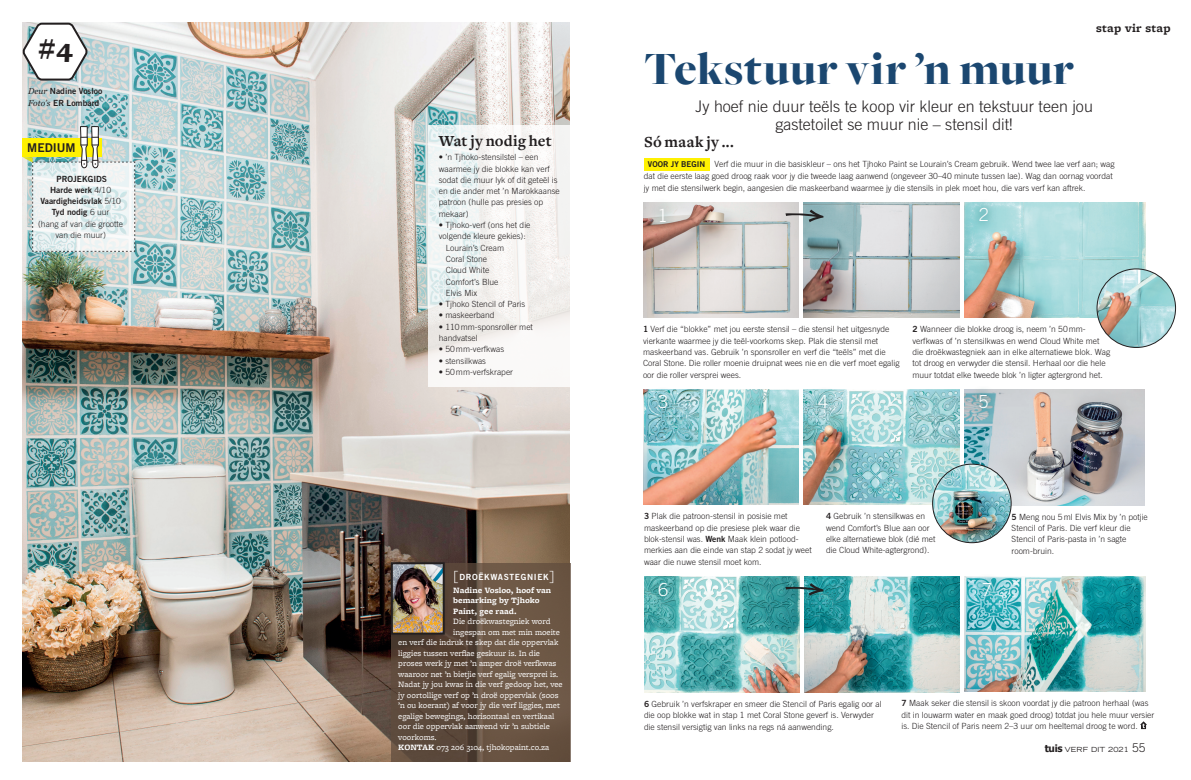
<style>
.page{position:relative;width:1191px;height:780px;background:#fff}
.page>*{position:absolute;margin:0;border:0;box-sizing:border-box;transform-origin:0 0}
.Headline{font:900 48px "Freight Big";letter-spacing:.005em;color:#1b4770}
.t1{font:900 27px "Freight Micro Pro";color:#231f20}
.t2{font:300 18px "Trade Gothic LT Std";color:#fff}
.Intro{font:300 16px/18px "Trade Gothic LT Std";color:#231f20;text-align:center}
.Subhead_FREIGHT_text{font:700 16px "Freight Text";letter-spacing:.01em;color:#231f20}
.t3{font:12.1px "Trade Gothic LT Std Bd 2";color:#231f20}
.Strapline{font:700 12px "Freight Micro Pro";letter-spacing:.02em;color:#231f20}
.t4{font:300 8.5px/11.3px "Trade Gothic LT Std";color:#231f20}
.Box_text{font:8.5px "Freight Micro Pro";color:#fff}
.captions{font:8.5px/11.3px "Trade Gothic LT Std Bd 2";color:#231f20}
.Box_text-2{font:700 8.5px/10.5px "Freight Micro Pro";color:#fff}
.brackets_subhead{font:8.5px "Trade Gothic LT Std Bd 2";letter-spacing:.075em;color:#fff}
.t5{font:8px "Trade Gothic LT Std Bd 2";color:#231f20}
.t6{font:expanded 7px "Trade Gothic LT Std";letter-spacing:.02em;color:#231f20}
.s1{font-family:"Georgia";font-style:italic}
.s2{font-family:"Trade Gothic LT Std";font-weight:300}
.s3{font-family:"Trade Gothic LT Std Bd 2";font-weight:400}
.s4{font-family:"Freight Text";font-size:14px}
.s5{font-weight:700}
.s6{font-family:"Tahoma";font-weight:700;font-stretch:normal;font-size:10px}
.s7{font-weight:300;font-stretch:normal;font-size:12px}
</style>
<div class="page">
<img style="left:23px;top:23px;width:547px;height:738px">
<img style="left:643px;top:202px;width:156px;height:116px">
<img style="left:643px;top:389px;width:156px;height:115px">
<img style="left:644px;top:577px;width:155px;height:115px">
<img style="left:804px;top:577px;width:155px;height:115px">
<img style="left:964px;top:202px;width:181px;height:116px">
<img style="left:964px;top:390px;width:180px;height:115px">
<img style="left:964px;top:576px;width:181px;height:115px">
<img style="left:804px;top:202px;width:155px;height:116px">
<img style="left:804px;top:389px;width:155px;height:115px">
<div style="left:650px;top:386px;width:26px;height:31px;background:#00696b;opacity:.75"></div>
<div style="left:649px;top:574px;width:27px;height:31px;background:#00696b;opacity:.75"></div>
<div style="left:970px;top:199px;width:26px;height:31px;background:#00696b;opacity:.75"></div>
<div style="left:810px;top:386px;width:26px;height:30px;background:#00696b;opacity:.75"></div>
<div style="left:970px;top:385px;width:27px;height:32px;background:#00696b;opacity:.75"></div>
<div style="left:974px;top:573px;width:26px;height:31px;background:#00696b;opacity:.75"></div>
<div style="left:22px;top:82px;width:86px;height:30px;background:#fff;opacity:.75"></div>
<svg style="left:1140px;top:721px;width:7px;height:8px"></svg>
<div style="left:644px;top:158px;width:65px;height:12px;background:#fff101"></div>
<svg style="left:785px;top:210px;width:38px;height:12px"></svg>
<svg style="left:785px;top:583px;width:38px;height:12px"></svg>
<img style="left:1097px;top:269px;width:78px;height:78px;border-radius:39px">
<div style="left:1096px;top:268px;width:80px;height:80px;border:1px solid #231f20;border-radius:50%"></div>
<img style="left:932px;top:464px;width:79px;height:78px;border-radius:39px">
<div style="left:932px;top:463px;width:79px;height:80px;border:1px solid #231f20;border-radius:50%"></div>
<div style="left:648px;top:197px;width:29px;height:37px;background:#00696b;opacity:.5"></div>
<svg style="left:22px;top:22px;width:67px;height:60px"></svg>
<svg style="left:23px;top:126px;width:112px;height:126px"></svg>
<svg style="left:428px;top:125px;width:142px;height:261px;fill:#f5f5f4"></svg>
<svg style="left:391px;top:563px;width:179px;height:198px;background:#645040"></svg>
<div style="left:387px;top:559px;width:61px;height:79px;background:#231f20;opacity:.25"></div>
<img style="left:394px;top:565px;width:48px;height:66px">
<div style="left:391px;top:562px;width:54px;height:72px;border:2px solid #231f20"></div>
<p class="t1" style="left:39px;top:29px;width:35px">#4</p>
<p class="captions" style="left:28px;top:86px;width:76px"><span class="s1">Deur</span> Nadine Vosloo<br><span class="s1">Foto’s</span> ER Lombard</p>
<p class="t3" style="left:27px;top:140px;width:50px">MEDIUM</p>
<p class="Subhead_FREIGHT_text" style="left:439px;top:132px;width:114px">Wat jy nodig het</p>
<p class="t4" style="left:439px;top:151px;width:122px">• ’n Tjhoko-stensilstel – een waarmee jy die blokke kan verf sodat die muur lyk of dit geteël is en die ander met ’n Marokkaanse patroon (hulle pas presies op mekaar)</p>
<p class="t4" style="left:439px;top:219px;width:93px">• Tjhoko-verf (ons het die volgende kleure gekies):</p>
<p class="t4" style="left:446px;top:242px;width:60px">Lourain’s Cream</p>
<p class="t4" style="left:446px;top:253px;width:43px">Coral Stone</p>
<p class="t4" style="left:446px;top:264px;width:45px">Cloud White</p>
<p class="t4" style="left:446px;top:276px;width:54px">Comfort’s Blue</p>
<p class="t4" style="left:446px;top:287px;width:33px">Elvis Mix</p>
<p class="t4" style="left:439px;top:298px;width:88px">• Tjhoko Stencil of Paris</p>
<p class="t4" style="left:439px;top:310px;width:57px">• maskeerband</p>
<p class="t4" style="left:439px;top:321px;width:96px">• 110mm-sponsroller met handvatsel</p>
<p class="t4" style="left:439px;top:343px;width:67px">• 50mm-verfkwas</p>
<p class="t4" style="left:439px;top:355px;width:49px">• stensilkwas</p>
<p class="t4" style="left:439px;top:366px;width:76px">• 50mm-verfskraper</p>
<p class="captions" style="left:57px;top:173px;width:52px">PROJEKGIDS</p>
<p class="captions" style="left:50px;top:184px;width:62px">Harde werk <span class="s2">4/10</span></p>
<p class="captions" style="left:40px;top:195px;width:82px">Vaardigheidsvlak <span class="s2">5/10</span></p>
<p class="t4" style="left:38px;top:207px;width:87px;text-align:center"><span class="s3">Tyd nodig</span> 6 uur<br>(hang af van die grootte van die muur)</p>
<p class="Headline" style="left:643px;top:43px;width:432px">Tekstuur vir ’n muur</p>
<p class="Strapline" style="left:1096px;top:20px;width:76px">stap vir stap</p>
<p class="Intro" style="left:695px;top:97px;width:399px">Jy hoef nie duur teëls te koop vir kleur en tekstuur teen jou gastetoilet se muur nie – stensil dit!</p>
<p class="Subhead_FREIGHT_text" style="left:644px;top:133px;width:91px">Só maak jy ...</p>
<p class="t4" style="left:643px;top:158px;width:472px;line-height:12px;text-indent:71px">Verf die muur in die basiskleur – ons het Tjhoko Paint se Lourain’s Cream gebruik. Wend twee lae verf aan; wag dat die eerste laag goed droog raak voor jy die tweede laag aanwend (ongeveer 30–40 minute tussen lae). Wag dan oornag voordat jy met die stensilwerk begin, aangesien die maskeerband waarmee jy die stensils in plek moet hou, die vars verf kan aftrek.</p>
<p class="t5" style="left:648px;top:159px;width:59px">VOOR JY BEGIN</p>
<p class="t2" style="left:657px;top:204px;width:12px">1</p>
<p class="t2" style="left:978px;top:204px;width:12px">2</p>
<p class="t4" style="left:643px;top:323px;width:258px"><span class="s3">1</span> Verf die “blokke” met jou eerste stensil – die stensil het uitgesnyde vierkante waarmee jy die teël-voorkoms skep. Plak die stensil met maskeerband vas. Gebruik ’n sponsroller en verf die “teëls” met die Coral Stone. Die roller moenie druipnat wees nie en die verf moet egalig oor die roller versprei wees.</p>
<p class="t4" style="left:912px;top:323px;width:199px"><span class="s3">2</span> Wanneer die blokke droog is, neem ’n 50mm&shy;verfkwas of ’n stensilkwas en wend Cloud White met die droëkwastegniek aan in elke alternatiewe blok. Wag tot droog en verwyder die stensil. Herhaal oor die hele muur totdat elke tweede blok ’n ligter agtergrond het.</p>
<p class="t2" style="left:658px;top:391px;width:12px">3</p>
<p class="t2" style="left:818px;top:391px;width:12px">4</p>
<p class="t2" style="left:978px;top:391px;width:12px">5</p>
<p class="t4" style="left:644px;top:510px;width:169px"><span class="s3">3</span> Plak die patroon-stensil in posisie met maskeerband op die presiese plek waar die blok-stensil was. <span class="s3">Wenk</span> Maak klein potlood&shy;merkies aan die einde van stap 2 sodat jy weet waar die nuwe stensil moet kom.</p>
<p class="t4" style="left:826px;top:510px;width:111px"><span class="s3">4</span> Gebruik ’n stensilkwas en wend Comfort’s Blue aan oor elke alternatiewe blok (dié met die Cloud White-agtergrond).</p>
<p class="t4" style="left:1011px;top:511px;width:138px"><span class="s3">5</span> Meng nou 5ml Elvis Mix by ’n potjie<br>Stencil of Paris. Die verf kleur die<br>Stencil of Paris-pasta in ’n sagte room-bruin.</p>
<p class="brackets_subhead" style="left:453px;top:571px;width:103px"><span class="s4">[</span>DROËKWASTEGNIEK<span class="s4">]</span></p>
<p class="Box_text-2" style="left:453px;top:584px;width:99px">Nadine Vosloo, hoof van bemarking by Tjhoko<br>Paint, gee raad.</p>
<p class="Box_text" style="left:453px;top:615px;width:99px">Die droëkwastegniek word</p>
<p class="Box_text" style="left:453px;top:626px;width:108px">ingespan om met min moeite</p>
<p class="Box_text" style="left:398px;top:636px;width:162px">en verf die indruk te skep dat die oppervlak</p>
<p class="Box_text" style="left:398px;top:647px;width:143px">liggies tussen verflae geskuur is. In die</p>
<p class="Box_text" style="left:398px;top:657px;width:160px">proses werk jy met ’n amper droë verfkwas</p>
<p class="Box_text" style="left:398px;top:668px;width:161px">waaroor net ’n bietjie verf egalig versprei is.</p>
<p class="Box_text" style="left:398px;top:678px;width:166px">Nadat jy jou kwas in die verf gedoop het, vee</p>
<p class="Box_text" style="left:398px;top:689px;width:162px">jy oortollige verf op ’n droë oppervlak (soos</p>
<p class="Box_text" style="left:398px;top:699px;width:163px">’n ou koerant) af voor jy die verf liggies, met</p>
<p class="Box_text" style="left:398px;top:710px;width:157px">egalige bewegings, horisontaal en vertikaal</p>
<p class="Box_text" style="left:398px;top:720px;width:153px">oor die oppervlak aanwend vir ’n subtiele</p>
<p class="Box_text" style="left:398px;top:731px;width:40px">voorkoms.</p>
<p class="Box_text" style="left:398px;top:741px;width:152px"><span class="s5">KONTAK</span> 073 206 3104, tjhokopaint.co.za</p>
<p class="t6" style="left:1044px;top:745px;width:102px"><span class="s6">tuis</span> VERF DIT 2021 <span class="s7">55</span></p>
<p class="t2" style="left:658px;top:579px;width:12px">6</p>
<p class="t2" style="left:982px;top:579px;width:12px">7</p>
<p class="t4" style="left:901px;top:697px;width:254px"><span class="s3">7</span> Maak seker die stensil is skoon voordat jy die patroon herhaal (was dit in louwarm water en maak goed droog) totdat jou hele muur versier is. Die Stencil of Paris neem 2–3 uur om heeltemal droog te word.</p>
<p class="t4" style="left:644px;top:698px;width:239px"><span class="s3">6</span> Gebruik ’n verfskraper en smeer die Stencil of Paris egalig oor al die oop blokke wat in stap 1 met Coral Stone geverf is. Verwyder die stensil versigtig van links na regs ná aanwending.</p>
</div>
